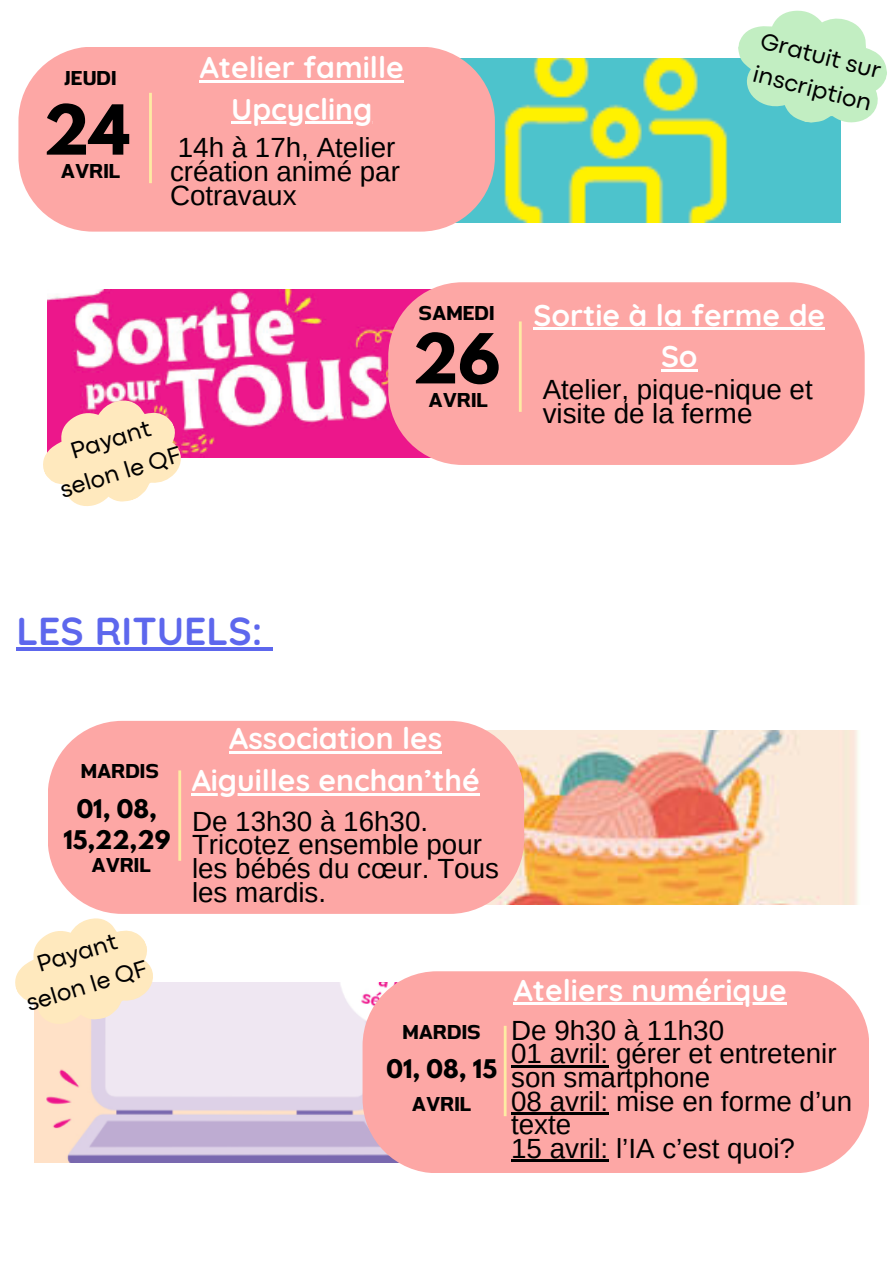
<style>
.page{position:relative;width:893px;height:1263px;background:#fff}
.page>*{position:absolute;margin:0;border:0;box-sizing:border-box;transform-origin:0 0}
.t1{font:700 60.97px "League Spartan";color:#000}
.t2{font:700 39px "Quicksand";color:#5d67ed}
.t3{font:700 36px "Jipatha";color:#000}
.t4{font:700 36px "Jipatha";color:#010101}
.t5{font:700 30px/41.6px "Quicksand";color:#fff;text-align:center}
.t6{font:27.75px/23.6px "Arimo";color:#000}
.t7{font:24.22px/33.7px "Codec Pro";color:#000;text-align:center}
.t8{font:700 22.73px/31.5px "League Spartan";color:#000;text-align:center}
</style>
<div class="page">
<hr style="left:16px;top:647px;width:246px;height:4px;background:#5d67ed">
<hr style="left:262px;top:647px;width:11px;height:4px;background:#5d67ed">
<img style="left:488px;top:731px;width:371px;height:173px">
<div style="left:48px;top:721px;width:476px;height:193px;background:#fda7a5;border-radius:74px"></div>
<hr style="left:178px;top:770px;width:3px;height:91px;background:#fdeba3">
<hr style="left:229px;top:751px;width:213px;height:3px;background:#fff">
<hr style="left:192px;top:793px;width:288px;height:2px;background:#fff">
<img style="left:47px;top:290px;width:381px;height:167px">
<div style="left:388px;top:282px;width:476px;height:183px;background:#fda7a5;border-radius:74px"></div>
<hr style="left:519px;top:321px;width:3px;height:91px;background:#fdeba3">
<hr style="left:533px;top:327px;width:292px;height:3px;background:#fff">
<hr style="left:661px;top:369px;width:36px;height:3px;background:#fff">
<svg style="left:43px;top:381px;width:151px;height:125px"></svg>
<img style="left:457px;top:58px;width:383px;height:165px">
<div style="left:18px;top:47px;width:477px;height:185px;background:#fda7a5;border-radius:74px"></div>
<hr style="left:149px;top:93px;width:3px;height:90px;background:#fdeba3">
<hr style="left:200px;top:80px;width:204px;height:2px;background:#fff">
<hr style="left:231px;top:121px;width:141px;height:3px;background:#fff">
<svg style="left:728px;top:10px;width:159px;height:123px"></svg>
<img style="left:34px;top:982px;width:363px;height:180px">
<div style="left:362px;top:971px;width:507px;height:202px;background:#fda7a5;border-radius:74px"></div>
<hr style="left:504px;top:1026px;width:2px;height:90px;background:#fdeba3">
<hr style="left:514px;top:1002px;width:273px;height:3px;background:#fff">
<hr style="left:511px;top:1065px;width:97px;height:2px;background:#000">
<hr style="left:511px;top:1112px;width:97px;height:2px;background:#000">
<hr style="left:511px;top:1159px;width:97px;height:3px;background:#000">
<svg style="left:15px;top:899px;width:151px;height:146px"></svg>
<h2 class="t3" style="left:65px;top:61px;width:54px">JEUDI</h2>
<p class="t1" style="left:43px;top:100px;width:88px">24</p>
<p class="t3" style="left:61px;top:154px;width:61px">AVRIL</p>
<h1 class="t5" style="left:200px;top:46px;width:206px">Atelier famille</h1>
<h4 class="t5" style="left:231px;top:88px;width:142px">Upcycling</h4>
<h1 class="t6" style="left:170px;top:136px;width:231px">14h à 17h, Atelier création animé par<br>Cotravaux</h1>
<h1 class="t7" style="left:764px;top:26px;width:125px;rotate:14deg">Gratuit sur</h1>
<h1 class="t7" style="left:757px;top:59px;width:123px;rotate:14deg">inscription</h1>
<h3 class="t7" style="left:46px;top:443px;width:127px;rotate:-17deg">Payant selon le QF</h3>
<p class="t3" style="left:418px;top:296px;width:78px">SAMEDI</p>
<p class="t1" style="left:412px;top:328px;width:89px">26</p>
<h1 class="t4" style="left:428px;top:383px;width:61px">AVRIL</h1>
<h2 class="t5" style="left:533px;top:293px;width:293px">Sortie à la ferme de<br>So</h2>
<p class="t6" style="left:543px;top:378px;width:271px">Atelier, pique-nique et visite de la ferme</p>
<p class="t2" style="left:16px;top:606px;width:247px">LES RITUELS:</p>
<h3 class="t3" style="left:81px;top:754px;width:80px">MARDIS</h3>
<p class="t8" style="left:63px;top:796px;width:108px">01, 08,<br>15,22,29</p>
<p class="t3" style="left:91px;top:848px;width:61px">AVRIL</p>
<h4 class="t7" style="left:13px;top:957px;width:127px;rotate:-17deg">Payant selon le QF</h4>
<p class="t5" style="left:229px;top:717px;width:214px">Association les</p>
<h2 class="t5" style="left:192px;top:759px;width:290px">Aiguilles enchan’thé</h2>
<h1 class="t6" style="left:192px;top:809px;width:308px">De 13h30 à 16h30.<br>Tricotez ensemble pour les bébés du cœur. Tous les mardis.</h1>
<h1 class="t4" style="left:402px;top:1015px;width:80px">MARDIS</h1>
<p class="t8" style="left:386px;top:1055px;width:112px">01, 08, 15</p>
<p class="t4" style="left:412px;top:1087px;width:61px">AVRIL</p>
<p class="t5" style="left:514px;top:969px;width:274px">Ateliers numérique</p>
<h2 class="t6" style="left:511px;top:1018px;width:342px">De 9h30 à 11h30<br>01 avril: gérer et entretenir son smartphone<br>08 avril: mise en forme d’un texte<br>15 avril: l’IA c’est quoi?</h2>
</div>
